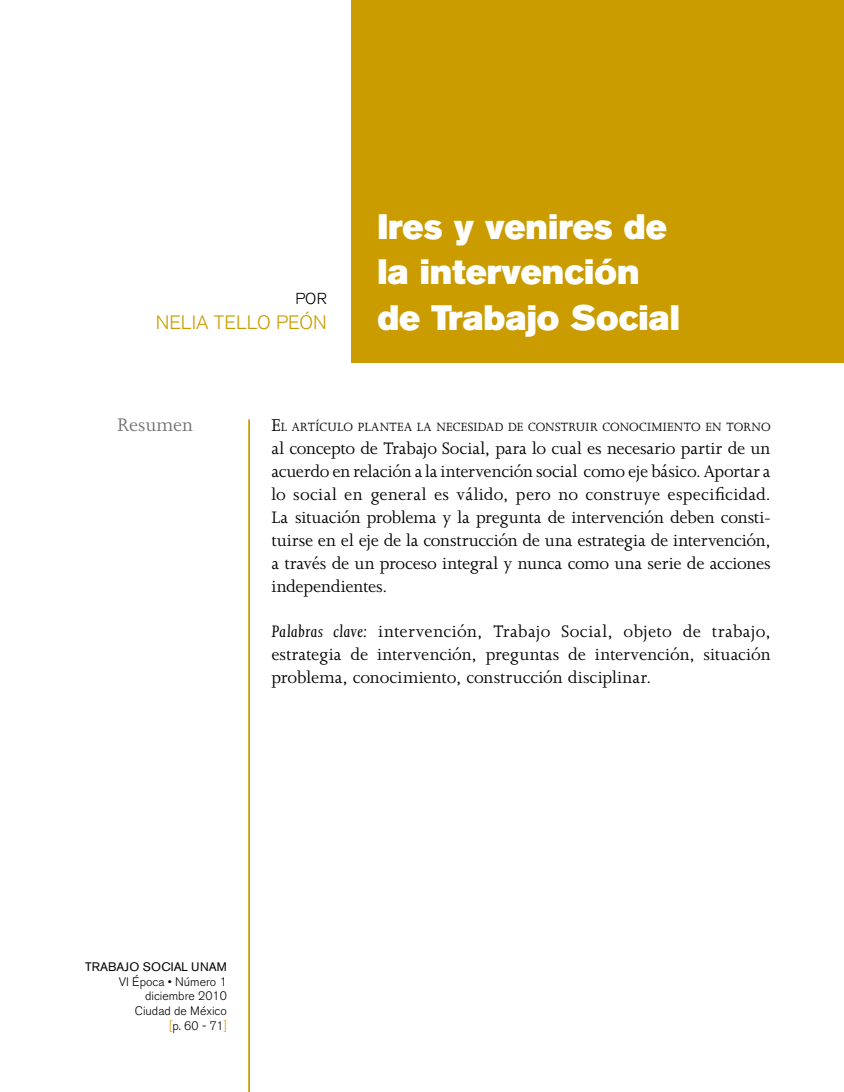
<style>
.page{position:relative;width:844px;height:1092px;background:#fff}
.page>*{position:absolute;margin:0;border:0;box-sizing:border-box;transform-origin:0 0}
.t1{font:35px/45.5px "Akzidenz Grotesk BE Super";color:#fff}
.t2{font:21px "Joanna MT Std";color:#707172}
.t3{font:300 19.25px "Akzidenz Grotesk BE";color:#ca9c00}
.t4{font:19.07px/22.9px "Joanna MT Std";letter-spacing:-.005em;color:#000;text-align:justify}
.t5{font:300 15.75px "Akzidenz Grotesk BE";color:#000}
.t6{font:13.65px "Joanna MT Std";letter-spacing:.025em;color:#000}
.t7{font:300 12.25px/14.7px "Akzidenz Grotesk BE";color:#000;text-align:right}
.s1{font-size:19.6px}
.s2{font-style:italic}
.s3{font-weight:400}
.s4{color:#ca9c00}
</style>
<div class="page">
<div style="left:351px;top:0;width:492px;height:362px;background:#ca9c00"></div>
<hr style="left:248px;top:419px;width:2px;height:672px;background:#ca9c00">
<p class="t5" style="left:295px;top:290px;width:33px">POR</p>
<p class="t3" style="left:156px;top:312px;width:173px">NELIA TELLO PEÓN</p>
<p class="t1" style="left:377px;top:204px;width:304px">Ires y venires de la intervención de Trabajo Social</p>
<p class="t2" style="left:117px;top:413px;width:77px">Resumen</p>
<p class="t6" style="left:271px;top:420px;width:500px"><span class="s1">E</span>L ARTÍCULO PLANTEA LA NECESIDAD DE CONSTRUIR CONOCIMIENTO EN TORNO</p>
<p class="t4" style="left:271px;top:437px;width:500px">al concepto de Trabajo Social, para lo cual es necesario partir de un acuerdo en relación a la intervención social como eje básico. Aportar a lo social en general es válido, pero no construye especificidad.<br>La situación problema y la pregunta de intervención deben consti&shy;tuirse en el eje de la construcción de una estrategia de intervención, a través de un proceso integral y nunca como una serie de acciones independientes.</p>
<p class="t4" style="left:271px;top:620px;width:500px"><span class="s2">Palabras clave:</span> intervención, Trabajo Social, objeto de trabajo, estrategia de intervención, preguntas de intervención, situación problema, conocimiento, construcción disciplinar.</p>
<p class="t7" style="left:85px;top:959px;width:143px"><span class="s3">TRABAJO SOCIAL UNAM<br></span>VI Época • Número 1 diciembre 2010<br>Ciudad de México<br><span class="s4">[</span>p. 60 - 71<span class="s4">]</span></p>
</div>
